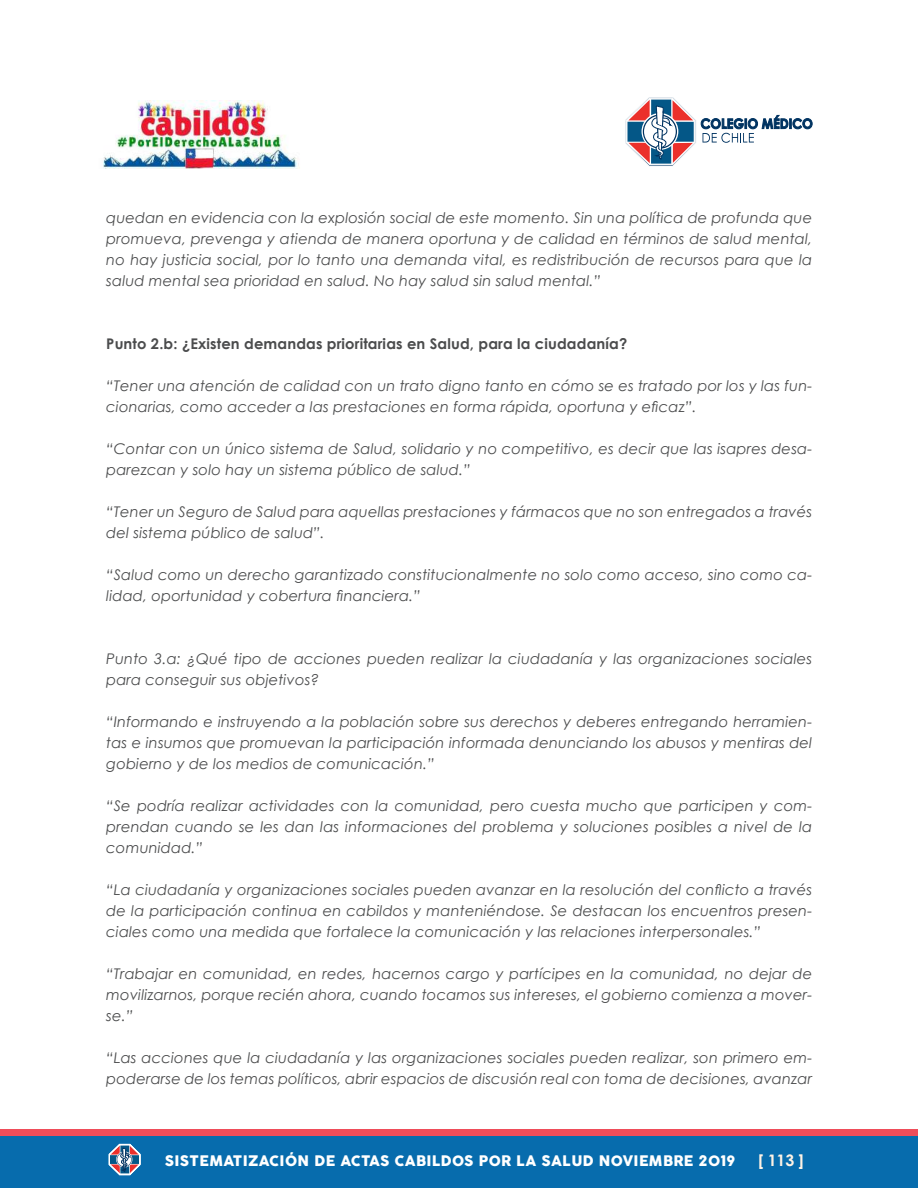
<style>
.page{position:relative;width:918px;height:1188px;background:#fff}
.page>*{position:absolute;margin:0;border:0;box-sizing:border-box;transform-origin:0 0}
.t1{font:700 15.9px "Century Gothic";color:#fff3e5}
.t2{font:italic 14.7px/21px "Century Gothic";letter-spacing:.01em;color:#4b4c4d}
.t3{font:700 14.7px "Century Gothic";letter-spacing:.01em;color:#4b4c4d}
.t4{font:14.25px "COCOGOOSE";letter-spacing:.025em;color:#fff}
</style>
<div class="page">
<div style="left:0;top:1136px;width:918px;height:52px;background:#076cad"></div>
<svg style="left:625px;top:97px;width:187px;height:69px"></svg>
<div style="left:0;top:1129px;width:918px;height:7px;background:#ef4d5a"></div>
<svg style="left:109px;top:1144px;width:31px;height:31px"></svg>
<img style="left:103px;top:101px;width:197px;height:68px">
<p class="t2" style="left:106px;top:207px;width:707px;text-align:justify">quedan en evidencia con la explosión social de este momento. Sin una política de profunda que promueva, prevenga y atienda de manera oportuna y de calidad en términos de salud mental, no hay justicia social, por lo tanto una demanda vital, es redistribución de recursos para que la salud mental sea prioridad en salud. No hay salud sin salud mental.”</p>
<p class="t3" style="left:106px;top:332px;width:522px">Punto 2.b: ¿Existen demandas prioritarias en Salud, para la ciudadanía?</p>
<p class="t2" style="left:106px;top:375px;width:707px">“Tener una atención de calidad con un trato digno tanto en cómo se es tratado por los y las fun&shy;cionarias, como acceder a las prestaciones en forma rápida, oportuna y eficaz”.</p>
<p class="t2" style="left:106px;top:438px;width:707px">“Contar con un único sistema de Salud, solidario y no competitivo, es decir que las isapres desa&shy;parezcan y solo hay un sistema público de salud.”</p>
<p class="t2" style="left:106px;top:501px;width:708px">“Tener un Seguro de Salud para aquellas prestaciones y fármacos que no son entregados a través del sistema público de salud”.</p>
<p class="t2" style="left:106px;top:564px;width:707px">“Salud como un derecho garantizado constitucionalmente no solo como acceso, sino como ca&shy;lidad, oportunidad y cobertura financiera.”</p>
<p class="t2" style="left:106px;top:648px;width:707px">Punto 3.a: ¿Qué tipo de acciones pueden realizar la ciudadanía y las organizaciones sociales para conseguir sus objetivos?</p>
<p class="t2" style="left:106px;top:711px;width:707px;text-align:justify">“Informando e instruyendo a la población sobre sus derechos y deberes entregando herramien&shy;tas e insumos que promuevan la participación informada denunciando los abusos y mentiras del gobierno y de los medios de comunicación.”</p>
<p class="t2" style="left:106px;top:795px;width:707px;text-align:justify">“Se podría realizar actividades con la comunidad, pero cuesta mucho que participen y com&shy;prendan cuando se les dan las informaciones del problema y soluciones posibles a nivel de la comunidad.”</p>
<p class="t2" style="left:106px;top:879px;width:707px;text-align:justify">“La ciudadanía y organizaciones sociales pueden avanzar en la resolución del conflicto a través de la participación continua en cabildos y manteniéndose. Se destacan los encuentros presen&shy;ciales como una medida que fortalece la comunicación y las relaciones interpersonales.”</p>
<p class="t2" style="left:106px;top:963px;width:708px;text-align:justify">“Trabajar en comunidad, en redes, hacernos cargo y partícipes en la comunidad, no dejar de movilizarnos, porque recién ahora, cuando tocamos sus intereses, el gobierno comienza a mover&shy;se.”</p>
<p class="t2" style="left:106px;top:1047px;width:707px">“Las acciones que la ciudadanía y las organizaciones sociales pueden realizar, son primero em&shy;poderarse de los temas políticos, abrir espacios de discusión real con toma de decisiones, avanzar</p>
<p class="t4" style="left:165px;top:1150px;width:572px">SISTEMATIZACIÓN DE ACTAS CABILDOS POR LA SALUD NOVIEMBRE 2019</p>
<p class="t1" style="left:758px;top:1149px;width:47px">[ 113 ]</p>
</div>
